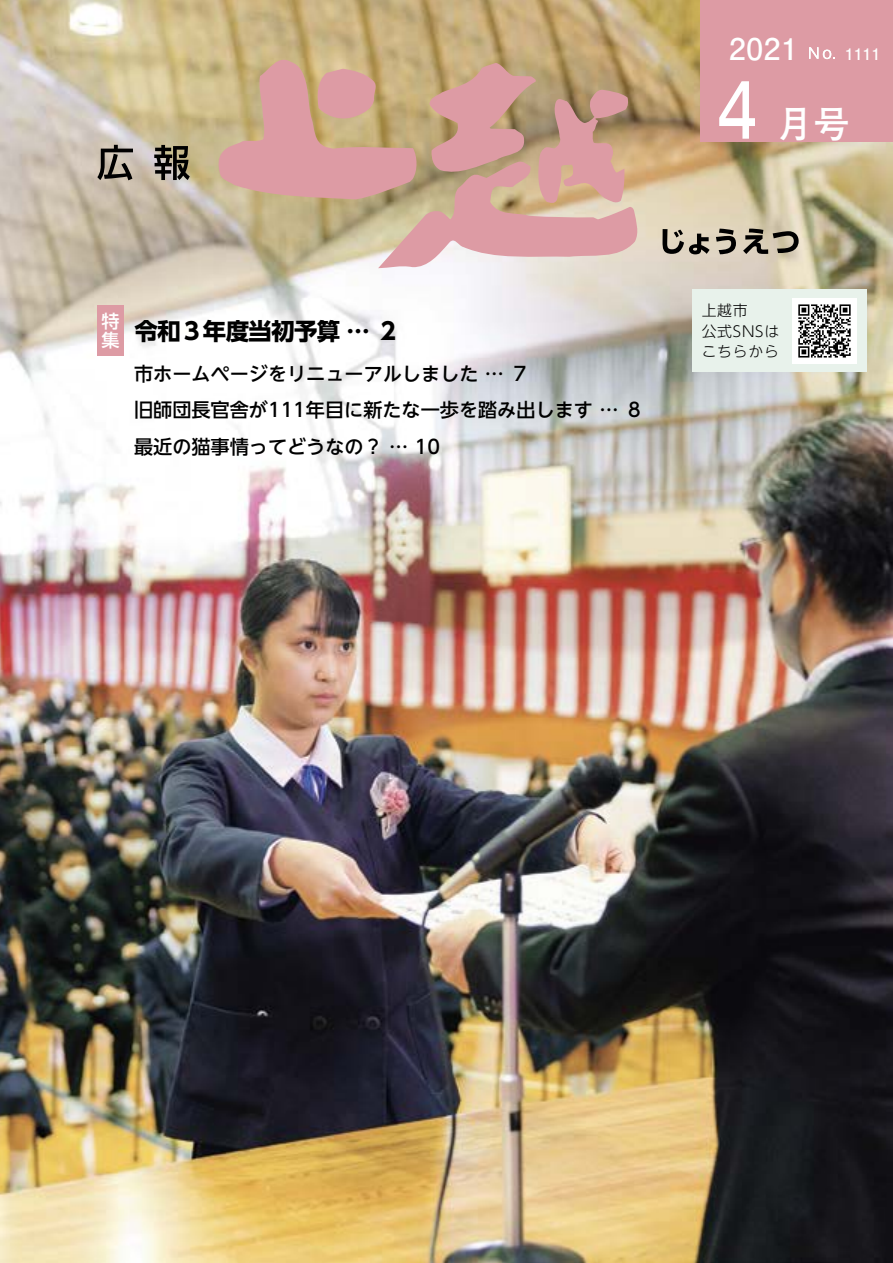
<style>
.page{position:relative;width:893px;height:1263px;background:#fff}
.page>*{position:absolute;margin:0;border:0;box-sizing:border-box;transform-origin:0 0}
.t1{font:700 78.6px "Futo Go B101 Pro";color:#fff;scale:.75 1}
.t2{font:700 37.2px "Futo Go B101 Pro";color:#fff}
.t3{font:700 29.7px "Futo Go B101 Pro";color:#fff}
.t4{font:700 23.4px "UD Shin Go NT Pro";letter-spacing:-.025em;color:#000}
.t5{font:500 19.2px/36.5px "UD Shin Go NT Pro";color:#000}
.t6{font:500 18px/18px "UD Shin Go NT Pro";color:#fff}
.t7{font:700 15.9px "Futo Go B101 Pro";color:#fff}
.t8{font:300 14.85px/20.2px "UD Shin Go NT Pro";letter-spacing:.05em;color:#000}
</style>
<div class="page">
<img style="left:0;top:0;width:893px;height:1263px">
<div style="left:701px;top:0;width:192px;height:142px;background:#dd9ba4"></div>
<svg style="left:218px;top:54px;width:422px;height:214px;background:#cda692"></svg>
<svg style="left:809px;top:47px;width:26px;height:12px"></svg>
<svg style="left:97px;top:145px;width:36px;height:35px"></svg>
<svg style="left:154px;top:145px;width:36px;height:35px"></svg>
<svg style="left:662px;top:229px;width:48px;height:25px"></svg>
<svg style="left:716px;top:229px;width:20px;height:25px"></svg>
<svg style="left:743px;top:229px;width:56px;height:25px"></svg>
<div style="left:692px;top:290px;width:174px;height:82px;background:#e8f2eb"></div>
<img style="left:792px;top:299px;width:64px;height:64px">
<div style="left:97px;top:306px;width:27px;height:50px;background:#dd9ba4"></div>
<h3 class="t3" style="left:729px;top:25px;width:70px">2021</h3>
<p class="t7" style="left:845px;top:41px;width:37px">1111</p>
<h1 class="t1" style="left:708px;top:46px;width:80px">４</h1>
<h2 class="t2" style="left:776px;top:94px;width:76px">月号</h2>
<p class="t6" style="left:102px;top:312px;width:19px">特集</p>
<p class="t4" style="left:135px;top:312px;width:267px">令和３年度当初予算 … ２</p>
<p class="t5" style="left:134px;top:355px;width:511px">市ホームページをリニューアルしました … ７<br>旧師団長官舎が111年目に新たな一歩を踏み出します … ８最近の猫事情ってどうなの？ … 10</p>
<p class="t8" style="left:702px;top:300px;width:79px">上越市<br>公式SNSはこちらから</p>
</div>
